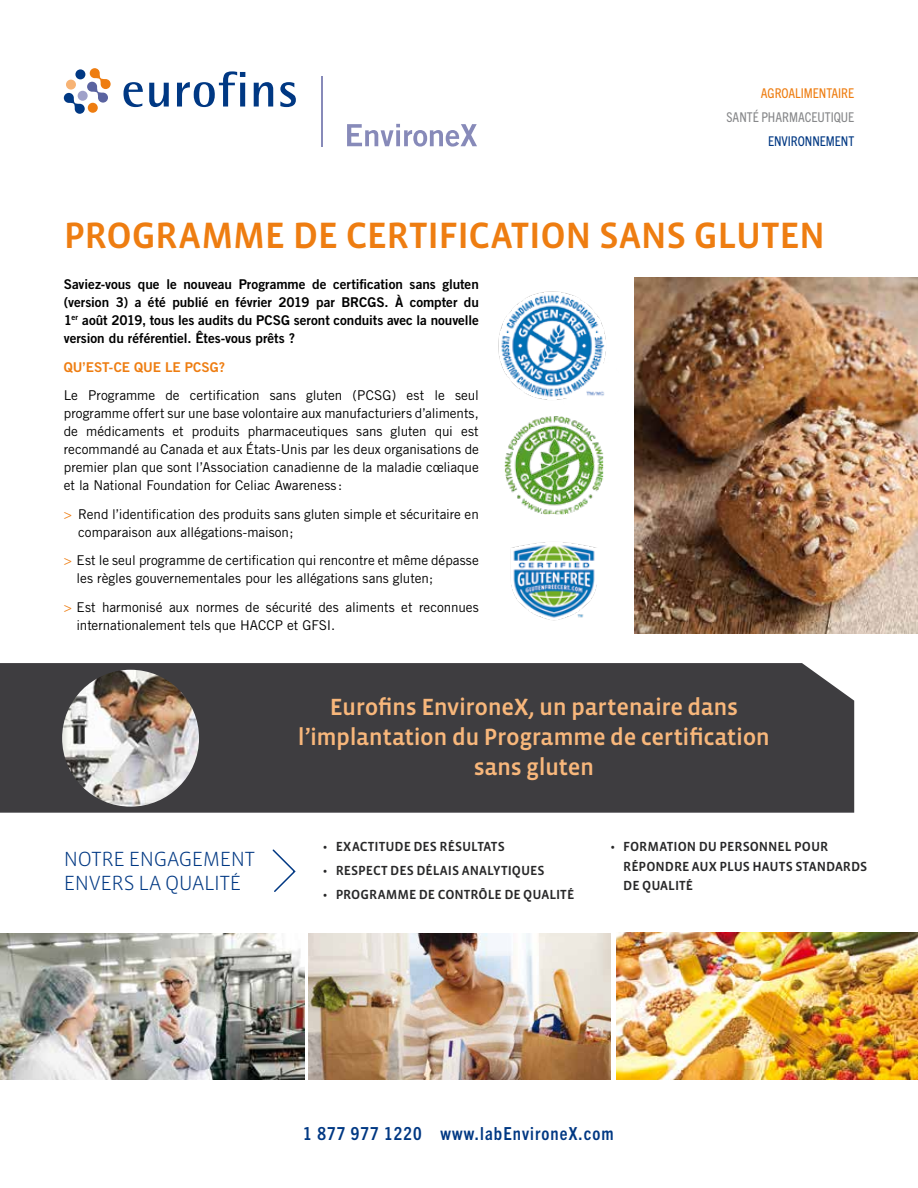
<style>
.page{position:relative;width:918px;height:1188px;background:#fff}
.page>*{position:absolute;margin:0;border:0;box-sizing:border-box;transform-origin:0 0}
.t1{font:500 37.5px "Vista Sans OT";letter-spacing:-.015em;color:#ee7d11}
.t2{font:500 24px/30px "Vista Sans OT";letter-spacing:-.02em;color:#f8b77b;text-align:center}
.t3{font:300 21px/24px "Vista Sans OT";letter-spacing:-.015em;color:#003883}
.t4{font:700 condensed 18px "Trade Gothic Next LT Pro";letter-spacing:.06em;color:#003883}
.t5{font:13.5px/18px "Trade Gothic";letter-spacing:-.005em;color:#000}
.t6{font:13.5px/18px "Trade Gothic Bold Two";letter-spacing:-.005em;color:#000;text-align:justify}
.t7{font:500 13.5px/19.5px "Vista Sans OT";color:#282829}
.t8{font:condensed 13.5px "Trade Gothic Next LT Pro";color:#87888a}
.t9{font:13.5px "Trade Gothic Bold Two";letter-spacing:-.005em;color:#ee7d11}
.t10{font:condensed 13.5px "Trade Gothic Next LT Pro";color:#ee7d11}
.t11{font:condensed 13.5px "Trade Gothic Next LT Pro";color:#003883}
.s1{color:#ee7d11}
</style>
<div class="page">
<svg style="left:64px;top:68px;width:47px;height:46px"></svg>
<div style="left:88px;top:103px;width:10px;height:10px;background:#ee7d11;border-radius:50%"></div>
<div style="left:66px;top:80px;width:10px;height:10px;background:#f7b374;border-radius:50%"></div>
<div style="left:75px;top:69px;width:10px;height:10px;background:#003883;border-radius:50%"></div>
<svg style="left:124px;top:82px;width:19px;height:25px"></svg>
<svg style="left:149px;top:83px;width:20px;height:24px"></svg>
<svg style="left:177px;top:71px;width:68px;height:36px"></svg>
<svg style="left:254px;top:82px;width:19px;height:25px"></svg>
<svg style="left:280px;top:82px;width:16px;height:25px"></svg>
<svg style="left:347px;top:124px;width:130px;height:23px"></svg>
<hr style="left:322px;top:77px;width:1px;height:70px;background:#878ab9">
<div style="left:0;top:663px;width:854px;height:150px;background:#3e3d40"></div>
<img style="left:0;top:933px;width:304px;height:147px">
<img style="left:309px;top:933px;width:302px;height:147px">
<img style="left:62px;top:670px;width:137px;height:137px;border-radius:68px">
<svg style="left:272px;top:849px;width:24px;height:43px"></svg>
<img style="left:635px;top:278px;width:283px;height:356px">
<img style="left:616px;top:933px;width:302px;height:147px">
<img style="left:504px;top:416px;width:99px;height:98px">
<img style="left:498px;top:291px;width:108px;height:109px">
<img style="left:511px;top:542px;width:86px;height:79px">
<p class="t10" style="left:761px;top:83px;width:95px">AGROALIMENTAIRE</p>
<p class="t8" style="left:727px;top:107px;width:129px">SANTÉ PHARMACEUTIQUE</p>
<p class="t11" style="left:768px;top:131px;width:88px">ENVIRONNEMENT</p>
<h1 class="t1" style="left:64px;top:216px;width:763px">PROGRAMME DE CERTIFICATION SANS GLUTEN</h1>
<p class="t6" style="left:64px;top:275px;width:417px">Saviez-vous que le nouveau Programme de certification sans gluten (version 3) a été publié en février 2019 par BRCGS. À compter du 1<sup>er</sup> août 2019, tous les audits du PCSG seront conduits avec la nouvelle version du référentiel. Êtes-vous prêts ?</p>
<p class="t9" style="left:64px;top:358px;width:163px">QU’EST-CE QUE LE PCSG?</p>
<p class="t5" style="left:64px;top:386px;width:417px;text-align:justify">Le Programme de certification sans gluten (PCSG) est le seul programme offert sur une base volontaire aux manufacturiers d’aliments, de médicaments et produits pharmaceutiques sans gluten qui est recommandé au Canada et aux États-Unis par les deux organisations de premier plan que sont l’Association canadienne de la maladie cœliaque et la National Foundation for Celiac Awareness :</p>
<p class="t5" style="left:78px;top:505px;width:402px;text-indent:-14px"><span class="s1">&gt;</span> Rend l’identification des produits sans gluten simple et sécuritaire en comparaison aux allégations-maison;</p>
<p class="t5" style="left:77px;top:551px;width:404px;text-indent:-13px"><span class="s1">&gt;</span> Est le seul programme de certification qui rencontre et même dépasse les règles gouvernementales pour les allégations sans gluten;</p>
<p class="t5" style="left:77px;top:598px;width:404px;text-indent:-13px"><span class="s1">&gt;</span> Est harmonisé aux normes de sécurité des aliments et reconnues internationalement tels que HACCP et GFSI.</p>
<h3 class="t3" style="left:64px;top:848px;width:193px">NOTRE ENGAGEMENT<br>ENVERS LA QUALITÉ</h3>
<h2 class="t2" style="left:298px;top:692px;width:474px">Eurofins EnvironeX, un partenaire dans l’implantation du Programme de certification sans gluten</h2>
<p class="t7" style="left:323px;top:837px;width:184px">• EXACTITUDE DES RÉSULTATS</p>
<p class="t7" style="left:323px;top:861px;width:223px">• RESPECT DES DÉLAIS ANALYTIQUES</p>
<p class="t7" style="left:323px;top:885px;width:253px">• PROGRAMME DE CONTRÔLE DE QUALITÉ</p>
<p class="t7" style="left:623px;top:837px;width:246px;text-indent:-13px">• FORMATION DU PERSONNEL POUR<br>RÉPONDRE AUX PLUS HAUTS STANDARDS<br>DE QUALITÉ</p>
<h3 class="t4" style="left:303px;top:1121px;width:312px">1 877 977 1220 www.labEnvironeX.com</h3>
</div>
